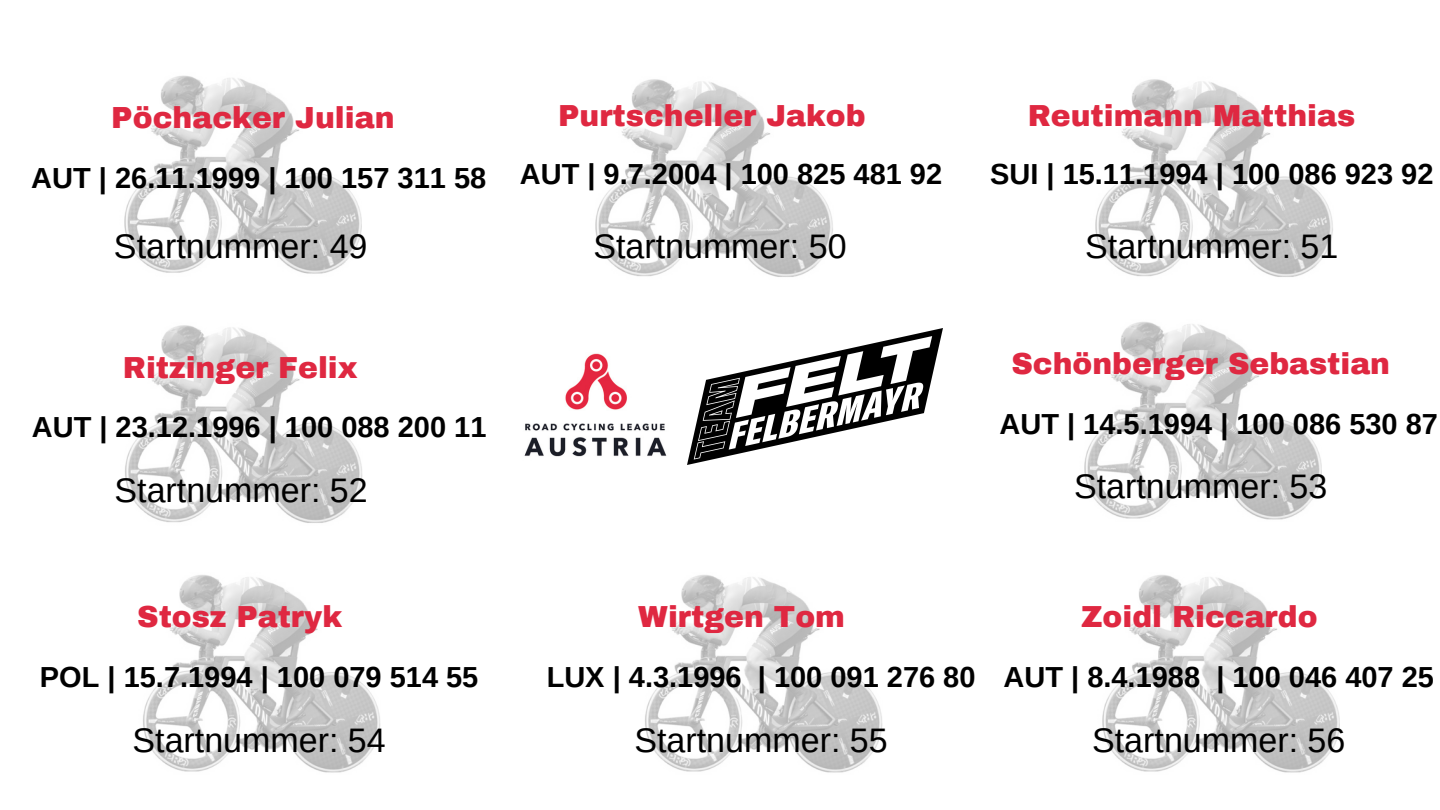
<style>
.page{position:relative;width:1440px;height:810px;background:#fff}
.page>*{position:absolute;margin:0;border:0;box-sizing:border-box;transform-origin:0 0}
.t1{font:34px "Arimo";color:#000}
.t2{font:900 29.8px "Archivo";color:#df2841}
.t3{font:700 29px "Arimo";color:#000}
</style>
<div class="page">
<img style="left:125px;top:325px;width:237px;height:198px">
<img style="left:1102px;top:575px;width:238px;height:198px">
<img style="left:524px;top:353px;width:143px;height:104px">
<img style="left:687px;top:328px;width:255px;height:137px">
<img style="left:1095px;top:79px;width:238px;height:198px">
<img style="left:595px;top:79px;width:238px;height:198px">
<img style="left:124px;top:75px;width:238px;height:199px">
<img style="left:1084px;top:322px;width:238px;height:198px">
<img style="left:645px;top:575px;width:237px;height:198px">
<img style="left:143px;top:575px;width:237px;height:198px">
<h2 class="t2" style="left:111px;top:102px;width:285px">Pöchacker Julian</h2>
<h1 class="t3" style="left:31px;top:161px;width:457px">AUT | 26.11.1999 | 100 157 311 58</h1>
<p class="t1" style="left:114px;top:227px;width:255px">Startnummer: 49</p>
<p class="t2" style="left:558px;top:100px;width:309px">Purtscheller Jakob</p>
<p class="t2" style="left:1028px;top:100px;width:329px">Reutimann Matthias</p>
<h2 class="t3" style="left:520px;top:158px;width:424px">AUT | 9.7.2004 | 100 825 481 92</h2>
<h1 class="t3" style="left:990px;top:158px;width:445px">SUI | 15.11.1994 | 100 086 923 92</h1>
<p class="t1" style="left:593px;top:227px;width:255px">Startnummer: 50</p>
<p class="t1" style="left:1085px;top:227px;width:255px">Startnummer: 51</p>
<p class="t2" style="left:123px;top:352px;width:236px">Ritzinger Felix</p>
<p class="t3" style="left:32px;top:411px;width:456px">AUT | 23.12.1996 | 100 088 200 11</p>
<h2 class="t1" style="left:115px;top:471px;width:255px">Startnummer: 52</h2>
<p class="t2" style="left:1011px;top:348px;width:380px">Schönberger Sebastian</p>
<p class="t3" style="left:1000px;top:407px;width:440px">AUT | 14.5.1994 | 100 086 530 87</p>
<p class="t1" style="left:1074px;top:468px;width:255px">Startnummer: 53</p>
<p class="t2" style="left:137px;top:601px;width:207px">Stosz Patryk</p>
<h2 class="t3" style="left:40px;top:660px;width:440px">POL | 15.7.1994 | 100 079 514 55</h2>
<h1 class="t1" style="left:133px;top:721px;width:255px">Startnummer: 54</h1>
<h2 class="t2" style="left:638px;top:601px;width:208px">Wirtgen Tom</h2>
<h1 class="t3" style="left:547px;top:660px;width:430px">LUX | 4.3.1996 | 100 091 276 80</h1>
<p class="t1" style="left:635px;top:721px;width:255px">Startnummer: 55</p>
<p class="t2" style="left:1081px;top:601px;width:238px">Zoidl Riccardo</p>
<p class="t3" style="left:1004px;top:660px;width:432px">AUT | 8.4.1988 | 100 046 407 25</p>
<h2 class="t1" style="left:1092px;top:721px;width:255px">Startnummer: 56</h2>
</div>
